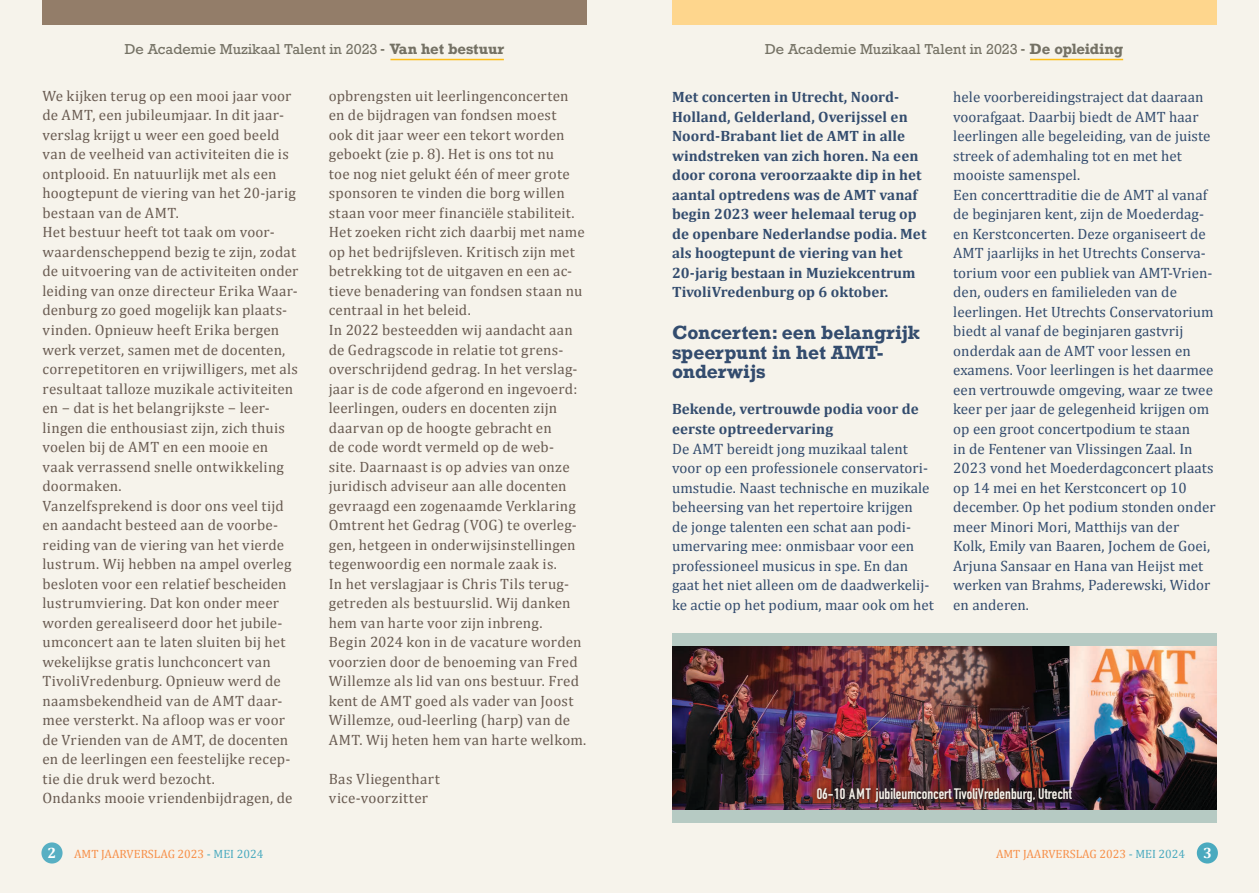
<style>
.page{position:relative;width:1259px;height:893px;background:#f6f3eb}
.page>*{position:absolute;margin:0;border:0;box-sizing:border-box;transform-origin:0 0}
.t1{font:700 18px/19.5px "Rockwell";letter-spacing:.005em;color:#334c6e}
.t2{font:15px/19.5px "Cambria";letter-spacing:.015em;color:#695b51}
.t3{font:15px/19.5px "Cambria";letter-spacing:.005em;color:#334c6e}
.t4{font:700 15px/19.5px "Cambria";letter-spacing:.005em;color:#334c6e}
.t5{font:700 15px "DIN Condensed";color:#f6f3eb}
.t6{font:13.5px "Rockwell";color:#747164}
.t7{font:12px "Cambria";color:#f68f48}
.s1{font-family:"Cambria";font-weight:700;font-size:15px}
.s2{font-weight:700;font-size:14.1px}
.s3{font-weight:700;font-size:15px;color:#fff}
.s4{color:#4aaabf}
</style>
<div class="page">
<div style="left:1196px;top:842px;width:22px;height:21px;background:#4aaabf;border-radius:50%"></div>
<div style="left:41px;top:842px;width:22px;height:21px;background:#57afc3;border-radius:50%"></div>
<img style="left:672px;top:645px;width:544px;height:165px">
<div style="left:43px;top:0;width:544px;height:24px;background:#937d69"></div>
<div style="left:672px;top:0;width:544px;height:24px;background:#fed68d"></div>
<hr style="left:1030px;top:59px;width:93px;height:1px;background:#fdbe18">
<hr style="left:390px;top:59px;width:114px;height:1px;background:#fcbd1a">
<img style="left:814px;top:785px;width:263px;height:22px">
<div style="left:672px;top:633px;width:544px;height:12px;background:#b6cac3"></div>
<div style="left:672px;top:810px;width:544px;height:12px;background:#b6cac3"></div>
<p class="t6" style="left:125px;top:41px;width:381px">De Academie Muzikaal Talent in 2023 <span class="s1">-</span> <span class="s2">Van het bestuur</span></p>
<p class="t2" style="left:43px;top:86px;width:255px">We kijken terug op een mooi jaar voor de AMT, een jubileumjaar. In dit jaar&shy;verslag krijgt u weer een goed beeld van de veelheid van activiteiten die is ontplooid. En natuurlijk met als een hoogtepunt de viering van het 20-jarig bestaan van de AMT.</p>
<p class="t2" style="left:43px;top:223px;width:257px">Het bestuur heeft tot taak om voor&shy;waardenscheppend bezig te zijn, zodat de uitvoering van de activiteiten onder leiding van onze directeur Erika Waar&shy;denburg zo goed mogelijk kan plaats&shy;vinden. Opnieuw heeft Erika bergen werk verzet, samen met de docenten, correpetitoren en vrijwilligers, met als resultaat talloze muzikale activiteiten en − dat is het belangrijkste − leer&shy;lingen die enthousiast zijn, zich thuis voelen bij de AMT en een mooie en vaak verrassend snelle ontwikkeling doormaken.</p>
<p class="t2" style="left:43px;top:496px;width:250px">Vanzelfsprekend is door ons veel tijd en aandacht besteed aan de voorbe&shy;reiding van de viering van het vierde lustrum. Wij hebben na ampel overleg besloten voor een relatief bescheiden lustrumviering. Dat kon onder meer worden gerealiseerd door het jubile&shy;umconcert aan te laten sluiten bij het wekelijkse gratis lunchconcert van TivoliVredenburg. Opnieuw werd de naamsbekendheid van de AMT daar&shy;mee versterkt. Na afloop was er voor de Vrienden van de AMT, de docenten en de leerlingen een feestelijke recep&shy;tie die druk werd bezocht.</p>
<p class="t2" style="left:43px;top:788px;width:251px">Ondanks mooie vriendenbijdragen, de</p>
<p class="t2" style="left:329px;top:86px;width:257px">opbrengsten uit leerlingenconcerten en de bijdragen van fondsen moest<br>ook dit jaar weer een tekort worden geboekt (zie p. 8). Het is ons tot nu<br>toe nog niet gelukt één of meer grote sponsoren te vinden die borg willen staan voor meer financiële stabiliteit.<br>Het zoeken richt zich daarbij met name op het bedrijfsleven. Kritisch zijn met betrekking tot de uitgaven en een ac&shy;tieve benadering van fondsen staan nu centraal in het beleid.</p>
<p class="t2" style="left:329px;top:320px;width:250px">In 2022 besteedden wij aandacht aan de Gedragscode in relatie tot grens&shy;overschrijdend gedrag. In het verslag&shy;jaar is de code afgerond en ingevoerd: leerlingen, ouders en docenten zijn daarvan op de hoogte gebracht en<br>de code wordt vermeld op de web&shy;site. Daarnaast is op advies van onze juridisch adviseur aan alle docenten gevraagd een zogenaamde Verklaring Omtrent het Gedrag (VOG) te overleg&shy;gen, hetgeen in onderwijsinstellingen tegenwoordig een normale zaak is.</p>
<p class="t2" style="left:329px;top:574px;width:259px">In het verslagjaar is Chris Tils terug&shy;getreden als bestuurslid. Wij danken hem van harte voor zijn inbreng.<br>Begin 2024 kon in de vacature worden voorzien door de benoeming van Fred Willemze als lid van ons bestuur. Fred kent de AMT goed als vader van Joost Willemze, oud-leerling (harp) van de AMT. Wij heten hem van harte welkom.</p>
<p class="t2" style="left:329px;top:769px;width:113px">Bas Vliegenthart vice-voorzitter</p>
<p class="t6" style="left:765px;top:41px;width:359px">De Academie Muzikaal Talent in 2023 <span class="s1">-</span> <span class="s2">De opleiding</span></p>
<p class="t4" style="left:672px;top:87px;width:256px">Met concerten in Utrecht, Noord-Holland, Gelderland, Overijssel en Noord-Brabant liet de AMT in alle windstreken van zich horen. Na een door corona veroorzaakte dip in het aantal optredens was de AMT vanaf begin 2023 weer helemaal terug op de openbare Nederlandse podia. Met als hoogtepunt de viering van het 20-jarig bestaan in Muziekcentrum TivoliVredenburg op 6 oktober.</p>
<p class="t1" style="left:672px;top:323px;width:249px">Concerten: een belangrijk speerpunt in het AMT&shy;onderwijs</p>
<p class="t4" style="left:672px;top:399px;width:248px">Bekende, vertrouwde podia voor de eerste optreedervaring</p>
<p class="t3" style="left:672px;top:439px;width:263px">De AMT bereidt jong muzikaal talent voor op een professionele conservatori&shy;umstudie. Naast technische en muzikale beheersing van het repertoire krijgen<br>de jonge talenten een schat aan podi&shy;umervaring mee: onmisbaar voor een professioneel musicus in spe. En dan gaat het niet alleen om de daadwerkelij&shy;ke actie op het podium, maar ook om het</p>
<p class="t3" style="left:953px;top:88px;width:259px">hele voorbereidingstraject dat daaraan voorafgaat. Daarbij biedt de AMT haar leerlingen alle begeleiding, van de juiste streek of ademhaling tot en met het mooiste samenspel.</p>
<p class="t3" style="left:953px;top:185px;width:264px">Een concerttraditie die de AMT al vanaf de beginjaren kent, zijn de Moederdag&shy;en Kerstconcerten. Deze organiseert de AMT jaarlijks in het Utrechts Conserva&shy;torium voor een publiek van AMT-Vrien&shy;den, ouders en familieleden van de leerlingen. Het Utrechts Conservatorium biedt al vanaf de beginjaren gastvrij onderdak aan de AMT voor lessen en examens. Voor leerlingen is het daarmee een vertrouwde omgeving, waar ze twee keer per jaar de gelegenheid krijgen om op een groot concertpodium te staan<br>in de Fentener van Vlissingen Zaal. In 2023 vond het Moederdagconcert plaats op 14 mei en het Kerstconcert op 10 december. Op het podium stonden onder meer Minori Mori, Matthijs van der<br>Kolk, Emily van Baaren, Jochem de Goei, Arjuna Sansaar en Hana van Heijst met werken van Brahms, Paderewski, Widor en anderen.</p>
<p class="t5" style="left:816px;top:783px;width:256px">06-10 AMT jubileumconcert TivoliVredenburg, Utrecht</p>
<p class="t7" style="left:48px;top:847px;width:217px"><span class="s3">2</span> AMT JAARVERSLAG 2023 <span class="s4">- MEI 2024</span></p>
<p class="t7" style="left:996px;top:847px;width:217px">AMT JAARVERSLAG 2023 <span class="s4">- MEI 2024</span> <span class="s3">3</span></p>
</div>
